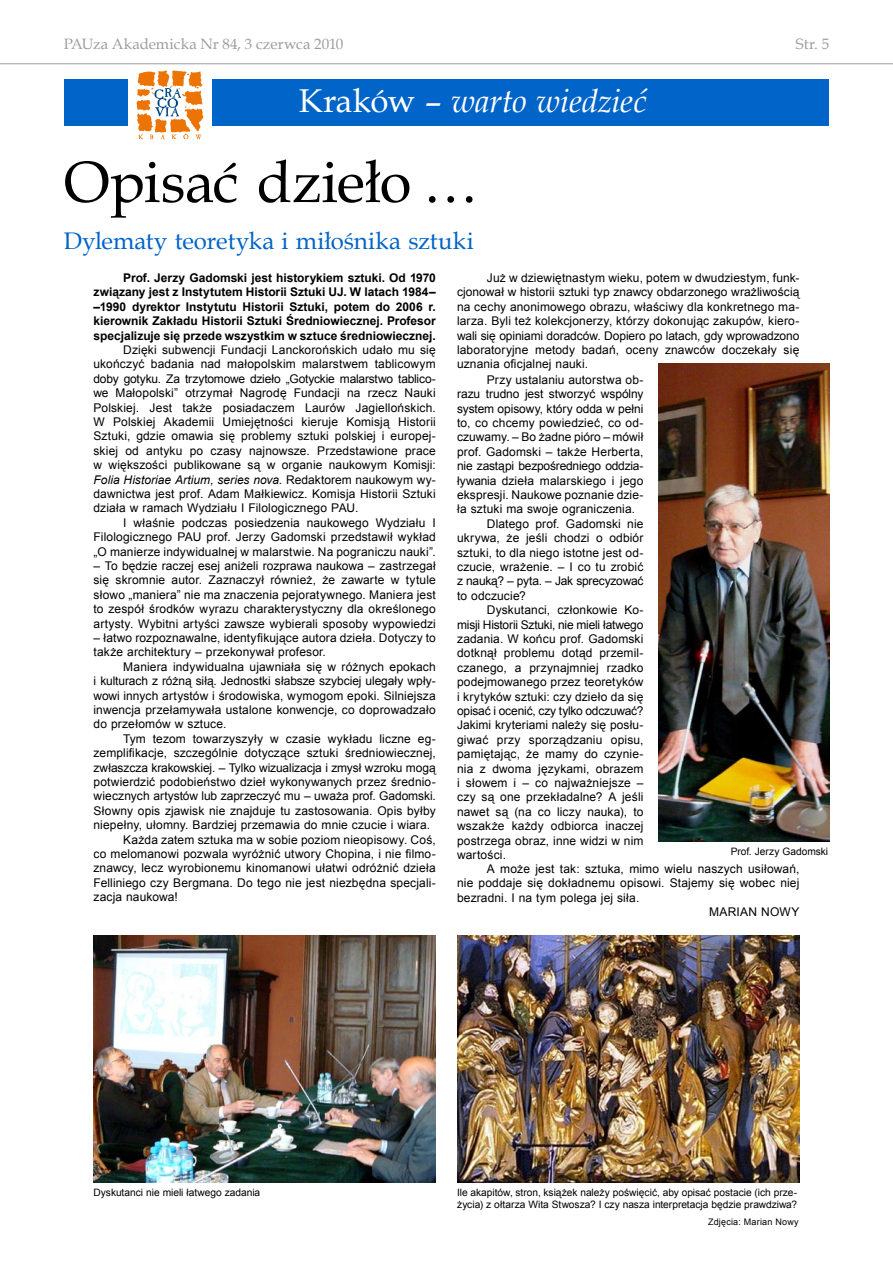
<style>
.page{position:relative;width:893px;height:1263px;background:#fff}
.page>*{position:absolute;margin:0;border:0;box-sizing:border-box;transform-origin:0 0}
.t1{font:58.5px "Book Antiqua";letter-spacing:-.005em;color:#000}
.t2{font:italic 33px "Book Antiqua";letter-spacing:-.015em;color:#fff}
.t3{font:24px "Book Antiqua";color:#0064c8}
.t4{font:15px "Book Antiqua";letter-spacing:.005em;color:#9c9d9f}
.t5{font:12px/14.4px "Arial";letter-spacing:.01em;color:#000;text-align:justify}
.t6{font:700 12px/14.4px "Arial";color:#000;text-align:justify}
.t7{font:12px "Arial";letter-spacing:-.01em;color:#000}
.t8{font:12px "Arial";letter-spacing:-.02em;color:#000}
.t9{font:12px "Arial";letter-spacing:-.015em;color:#000}
.t10{font:10.2px/12.3px "Arial";color:#000}
.t11{font:9px "Arial";letter-spacing:.025em;color:#000}
.s1{font-style:normal}
.s2{font-style:italic}
</style>
<div class="page">
<hr style="left:0;top:63px;width:893px;height:1px;background:#9c9d9f">
<div style="left:213px;top:79px;width:616px;height:47px;background:#0064c8"></div>
<div style="left:64px;top:79px;width:64px;height:46px;background:#0064c8"></div>
<svg style="left:136px;top:71px;width:67px;height:68px"></svg>
<img style="left:94px;top:935px;width:342px;height:247px">
<img style="left:659px;top:364px;width:170px;height:478px">
<img style="left:457px;top:935px;width:342px;height:247px">
<p class="t4" style="left:64px;top:34px;width:281px">PAUza Akademicka Nr 84, 3 czerwca 2010</p>
<p class="t4" style="left:796px;top:34px;width:35px">Str. 5</p>
<h2 class="t2" style="left:299px;top:78px;width:349px"><span class="s1">Kraków –</span> warto wiedzieć</h2>
<h1 class="t1" style="left:64px;top:141px;width:414px">Opisać dzieło ...</h1>
<h3 class="t3" style="left:64px;top:224px;width:411px">Dylematy teoretyka i miłośnika sztuki</h3>
<p class="t6" style="left:94px;top:271px;width:344px;text-indent:30px">Prof. Jerzy Gadomski jest historykiem sztuki. Od 1970 związany jest z Instytutem Historii Sztuki UJ. W latach 1984– –1990 dyrektor Instytutu Historii Sztuki, potem do 2006 r. kierownik Zakładu Historii Sztuki Średniowiecznej. Profesor specjalizuje się przede wszystkim w sztuce średniowiecznej.</p>
<p class="t5" style="left:94px;top:343px;width:344px;text-indent:30px">Dzięki subwencji Fundacji Lanckorońskich udało mu się ukończyć badania nad małopolskim malarstwem tablicowym doby gotyku. Za trzytomowe dzieło „Gotyckie malarstwo tablico&shy;we Małopolski” otrzymał Nagrodę Fundacji na rzecz Nauki Polskiej. Jest także posiadaczem Laurów Jagiellońskich.<br>W Polskiej Akademii Umiejętności kieruje Komisją Historii Sztuki, gdzie omawia się problemy sztuki polskiej i europej&shy;skiej od antyku po czasy najnowsze. Przedstawione prace w większości publikowane są w organie naukowym Komisji:<br><span class="s2">Folia Historiae Artium, series nova.</span> Redaktorem naukowym wy&shy;dawnictwa jest prof. Adam Małkiewicz. Komisja Historii Sztuki działa w ramach Wydziału I Filologicznego PAU.</p>
<p class="t5" style="left:94px;top:515px;width:344px;text-indent:30px">I właśnie podczas posiedzenia naukowego Wydziału I Filologicznego PAU prof. Jerzy Gadomski przedstawił wykład „O manierze indywidualnej w malarstwie. Na pograniczu nauki”.</p>
<p class="t5" style="left:94px;top:559px;width:344px">– To będzie raczej esej aniżeli rozprawa naukowa – zastrzegał się skromnie autor. Zaznaczył również, że zawarte w tytule słowo „maniera” nie ma znaczenia pejoratywnego. Maniera jest to zespół środków wyrazu charakterystyczny dla określonego artysty. Wybitni artyści zawsze wybierali sposoby wypowiedzi</p>
<p class="t5" style="left:94px;top:631px;width:344px">– łatwo rozpoznawalne, identyfikujące autora dzieła. Dotyczy to także architektury – przekonywał profesor.</p>
<p class="t5" style="left:94px;top:659px;width:344px;text-indent:30px">Maniera indywidualna ujawniała się w różnych epokach i kulturach z różną siłą. Jednostki słabsze szybciej ulegały wpły&shy;wowi innych artystów i środowiska, wymogom epoki. Silniejsza inwencja przełamywała ustalone konwencje, co doprowadzało do przełomów w sztuce.</p>
<p class="t5" style="left:123px;top:731px;width:314px">Tym tezom towarzyszyły w czasie wykładu liczne eg-</p>
<p class="t5" style="left:94px;top:746px;width:344px">zemplifikacje, szczególnie dotyczące sztuki średniowiecznej,</p>
<p class="t7" style="left:94px;top:759px;width:344px">zwłaszcza krakowskiej. – Tylko wizualizacja i zmysł wzroku mogą</p>
<p class="t5" style="left:94px;top:775px;width:344px">potwierdzić podobieństwo dzieł wykonywanych przez średnio-</p>
<p class="t5" style="left:94px;top:789px;width:344px">wiecznych artystów lub zaprzeczyć mu – uważa prof. Gadomski.</p>
<p class="t5" style="left:93px;top:803px;width:344px">Słowny opis zjawisk nie znajduje tu zastosowania. Opis byłby</p>
<p class="t5" style="left:93px;top:818px;width:338px">niepełny, ułomny. Bardziej przemawia do mnie czucie i wiara.</p>
<p class="t5" style="left:123px;top:832px;width:314px">Każda zatem sztuka ma w sobie poziom nieopisowy. Coś,</p>
<p class="t5" style="left:93px;top:847px;width:344px">co melomanowi pozwala wyróżnić utwory Chopina, i nie filmo-</p>
<p class="t5" style="left:93px;top:861px;width:344px">znawcy, lecz wyrobionemu kinomanowi ułatwi odróżnić dzieła</p>
<p class="t5" style="left:93px;top:875px;width:344px">Felliniego czy Bergmana. Do tego nie jest niezbędna specjali-</p>
<p class="t5" style="left:93px;top:890px;width:86px">zacja naukowa!</p>
<p class="t5" style="left:487px;top:271px;width:314px">Już w dziewiętnastym wieku, potem w dwudziestym, funk-</p>
<p class="t5" style="left:457px;top:285px;width:344px">cjonował w historii sztuki typ znawcy obdarzonego wrażliwością</p>
<p class="t5" style="left:457px;top:299px;width:344px">na cechy anonimowego obrazu, właściwy dla konkretnego ma-</p>
<p class="t5" style="left:457px;top:314px;width:344px">larza. Byli też kolekcjonerzy, którzy dokonując zakupów, kiero-</p>
<p class="t7" style="left:457px;top:327px;width:344px">wali się opiniami doradców. Dopiero po latach, gdy wprowadzono</p>
<p class="t5" style="left:457px;top:343px;width:344px">laboratoryjne metody badań, oceny znawców doczekały się</p>
<p class="t5" style="left:457px;top:357px;width:133px">uznania oficjalnej nauki.</p>
<p class="t5" style="left:487px;top:372px;width:158px">Przy ustalaniu autorstwa ob-</p>
<p class="t7" style="left:457px;top:386px;width:188px">razu trudno jest stworzyć wspólny</p>
<p class="t7" style="left:457px;top:400px;width:188px">system opisowy, który odda w pełni</p>
<p class="t5" style="left:457px;top:416px;width:188px">to, co chcemy powiedzieć, co od-</p>
<p class="t5" style="left:457px;top:430px;width:188px">czuwamy. – Bo żadne pióro – mówił</p>
<p class="t5" style="left:457px;top:444px;width:188px">prof. Gadomski – także Herberta,</p>
<p class="t9" style="left:457px;top:458px;width:188px">nie zastąpi bezpośredniego oddzia-</p>
<p class="t5" style="left:457px;top:473px;width:188px">ływania dzieła malarskiego i jego</p>
<p class="t5" style="left:457px;top:488px;width:188px">ekspresji. Naukowe poznanie dzie-</p>
<p class="t5" style="left:457px;top:502px;width:180px">ła sztuki ma swoje ograniczenia.</p>
<p class="t5" style="left:487px;top:516px;width:158px">Dlatego prof. Gadomski nie</p>
<p class="t5" style="left:457px;top:531px;width:188px">ukrywa, że jeśli chodzi o odbiór</p>
<p class="t5" style="left:457px;top:545px;width:188px">sztuki, to dla niego istotne jest od-</p>
<p class="t5" style="left:457px;top:560px;width:188px">czucie, wrażenie. – I co tu zrobić</p>
<p class="t8" style="left:457px;top:573px;width:188px">z nauką? – pyta. – Jak sprecyzować</p>
<p class="t5" style="left:457px;top:588px;width:70px">to odczucie?</p>
<p class="t5" style="left:487px;top:603px;width:158px">Dyskutanci, członkowie Ko-</p>
<p class="t8" style="left:457px;top:616px;width:188px">misji Historii Sztuki, nie mieli łatwego</p>
<p class="t5" style="left:457px;top:632px;width:188px">zadania. W końcu prof. Gadomski</p>
<p class="t5" style="left:457px;top:646px;width:188px">dotknął problemu dotąd przemil-</p>
<p class="t5" style="left:457px;top:660px;width:188px">czanego, a przynajmniej rzadko</p>
<p class="t5" style="left:457px;top:675px;width:188px">podejmowanego przez teoretyków</p>
<p class="t5" style="left:457px;top:689px;width:188px">i krytyków sztuki: czy dzieło da się</p>
<p class="t9" style="left:457px;top:703px;width:188px">opisać i ocenić, czy tylko odczuwać?</p>
<p class="t5" style="left:457px;top:718px;width:188px">Jakimi kryteriami należy się posłu-</p>
<p class="t5" style="left:457px;top:732px;width:188px">giwać przy sporządzaniu opisu,</p>
<p class="t5" style="left:457px;top:747px;width:188px">pamiętając, że mamy do czynie-</p>
<p class="t5" style="left:457px;top:761px;width:188px">nia z dwoma językami, obrazem</p>
<p class="t5" style="left:457px;top:776px;width:188px">i słowem i – co najważniejsze –</p>
<p class="t5" style="left:457px;top:790px;width:188px">czy są one przekładalne? A jeśli</p>
<p class="t5" style="left:457px;top:804px;width:188px">nawet są (na co liczy nauka), to</p>
<p class="t5" style="left:457px;top:819px;width:188px">wszakże każdy odbiorca inaczej</p>
<p class="t5" style="left:457px;top:833px;width:188px">postrzega obraz, inne widzi w nim</p>
<p class="t5" style="left:457px;top:848px;width:50px">wartości.</p>
<p class="t5" style="left:487px;top:862px;width:314px">A może jest tak: sztuka, mimo wielu naszych usiłowań,</p>
<p class="t5" style="left:457px;top:876px;width:344px">nie poddaje się dokładnemu opisowi. Stajemy się wobec niej</p>
<p class="t5" style="left:457px;top:890px;width:184px">bezradni. I na tym polega jej siła.</p>
<p class="t5" style="left:709px;top:905px;width:19px">Marian</p>
<p class="t5" style="left:761px;top:905px;width:40px">Nowy</p>
<p class="t10" style="left:731px;top:845px;width:99px">Prof. Jerzy Gadomski</p>
<p class="t10" style="left:94px;top:1186px;width:168px">Dyskutanci nie mieli łatwego zadania</p>
<p class="t10" style="left:457px;top:1186px;width:342px">Ile akapitów, stron, książek należy poświęcić, aby opisać postacie (ich prze&shy;życia) z ołtarza Wita Stwosza? I czy nasza interpretacja będzie prawdziwa?</p>
<p class="t11" style="left:708px;top:1216px;width:92px">Zdjęcia: Marian Nowy</p>
</div>
